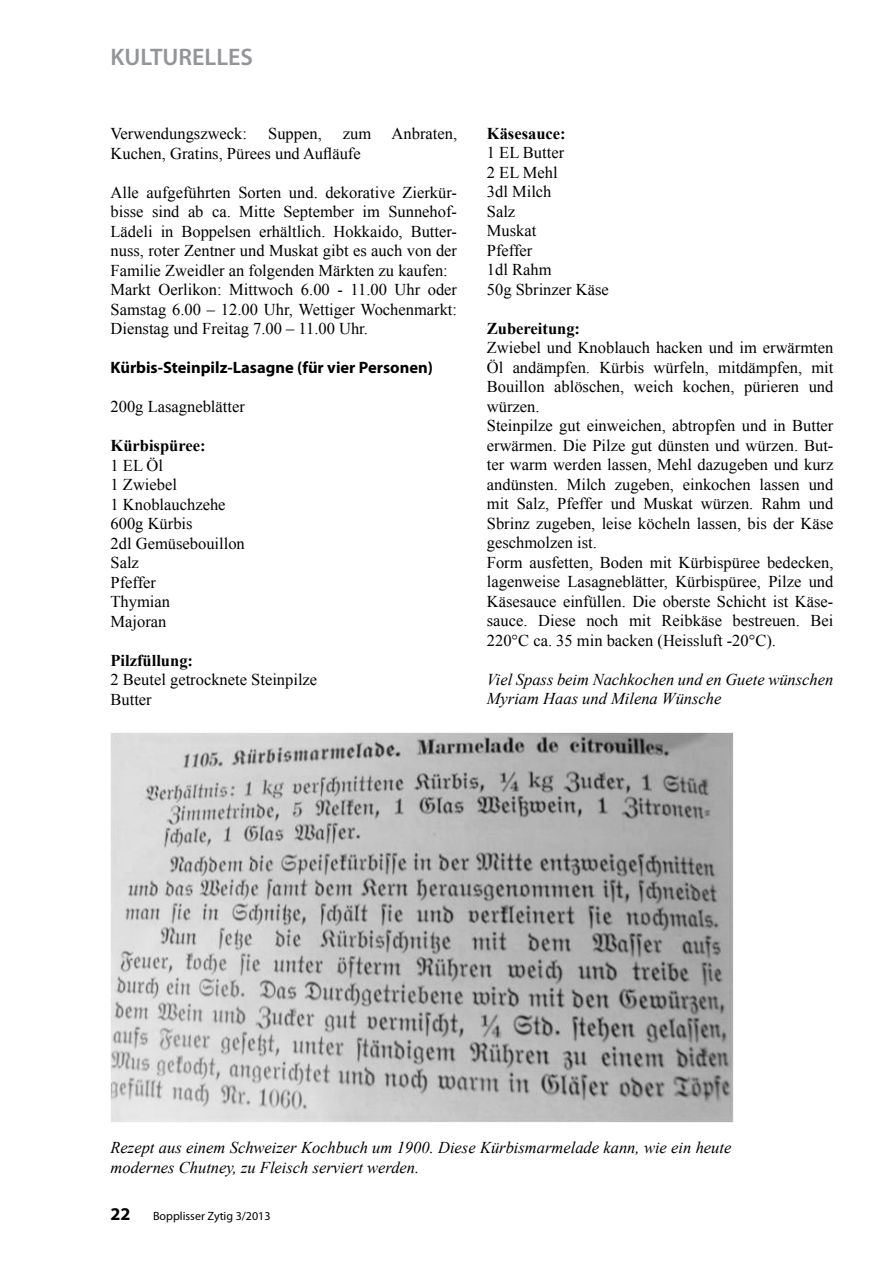
<style>
.page{position:relative;width:893px;height:1263px;background:#fff}
.page>*{position:absolute;margin:0;border:0;box-sizing:border-box;transform-origin:0 0}
.t1{font:600 24px "Myriad Pro";color:#939598}
.t2{font:700 18px "Myriad Pro";color:#000}
.t3{font:16.5px/19.5px "Times New Roman";color:#000}
.t4{font:italic 16.5px/19.5px "Times New Roman";color:#000}
.t5{font:700 16.5px "Times New Roman";color:#000}
.t6{font:700 16.5px "Myriad Pro";color:#000}
.t7{font:12px "Myriad Pro";color:#000}
</style>
<div class="page">
<img style="left:111px;top:732px;width:622px;height:390px">
<h1 class="t1" style="left:111px;top:41px;width:144px">KULTURELLES</h1>
<p class="t3" style="left:111px;top:124px;width:348px;text-indent:232px">zum Anbraten,<br>Kuchen, Gratins, Pürees und Aufläufe</p>
<p class="t3" style="left:111px;top:182px;width:348px">Alle aufgeführten Sorten und. dekorative Zierkür&shy;bisse sind ab ca. Mitte September im Sunnehof-Lädeli in Boppelsen erhältlich. Hokkaido, Butter&shy;nuss, roter Zentner und Muskat gibt es auch von der Familie Zweidler an folgenden Märkten zu kaufen:<br>Markt Oerlikon: Mittwoch 6.00 - 11.00 Uhr oder Samstag 6.00 – 12.00 Uhr, Wettiger Wochenmarkt:<br>Dienstag und Freitag 7.00 – 11.00 Uhr.</p>
<p class="t6" style="left:111px;top:357px;width:324px">Kürbis-Steinpilz-Lasagne (für vier Personen)</p>
<p class="t3" style="left:111px;top:397px;width:136px">200g Lasagneblätter</p>
<p class="t5" style="left:111px;top:434px;width:97px">Kürbispüree:</p>
<p class="t3" style="left:111px;top:455px;width:136px">1 EL Öl<br>1 Zwiebel<br>1 Knoblauchzehe<br>600g Kürbis<br>2dl Gemüsebouillon<br>Salz<br>Pfeffer<br>Thymian<br>Majoran</p>
<p class="t5" style="left:111px;top:649px;width:84px">Pilzfüllung:</p>
<p class="t3" style="left:111px;top:670px;width:208px">2 Beutel getrocknete Steinpilze<br>Butter</p>
<p class="t3" style="left:111px;top:124px;width:138px">Verwendungszweck:</p>
<p class="t3" style="left:268px;top:124px;width:55px">Suppen,</p>
<p class="t5" style="left:487px;top:122px;width:80px">Käsesauce:</p>
<p class="t3" style="left:487px;top:143px;width:123px">1 EL Butter<br>2 EL Mehl<br>3dl Milch<br>Salz<br>Muskat<br>Pfeffer<br>1dl Rahm<br>50g Sbrinzer Käse</p>
<p class="t5" style="left:487px;top:317px;width:95px">Zubereitung:</p>
<p class="t3" style="left:487px;top:338px;width:348px">Zwiebel und Knoblauch hacken und im erwärmten Öl andämpfen. Kürbis würfeln, mitdämpfen, mit Bouillon ablöschen, weich kochen, pürieren und würzen.<br>Steinpilze gut einweichen, abtropfen und in Butter erwärmen. Die Pilze gut dünsten und würzen. But&shy;ter warm werden lassen, Mehl dazugeben und kurz andünsten. Milch zugeben, einkochen lassen und mit Salz, Pfeffer und Muskat würzen. Rahm und Sbrinz zugeben, leise köcheln lassen, bis der Käse geschmolzen ist.<br>Form ausfetten, Boden mit Kürbispüree bedecken, lagenweise Lasagneblätter, Kürbispüree, Pilze und Käsesauce einfüllen. Die oberste Schicht ist Käse&shy;sauce. Diese noch mit Reibkäse bestreuen. Bei 220°C ca. 35 min backen (Heissluft -20°C).</p>
<p class="t4" style="left:487px;top:669px;width:348px">Viel Spass beim Nachkochen und en Guete wünschen<br>Myriam Haas und Milena Wünsche</p>
<p class="t4" style="left:111px;top:1138px;width:622px">Rezept aus einem Schweizer Kochbuch um 1900. Diese Kürbismarmelade kann, wie ein heute modernes Chutney, zu Fleisch serviert werden.</p>
<p class="t2" style="left:111px;top:1203px;width:21px">22</p>
<p class="t7" style="left:153px;top:1209px;width:119px">Bopplisser Zytig 3/2013</p>
</div>
